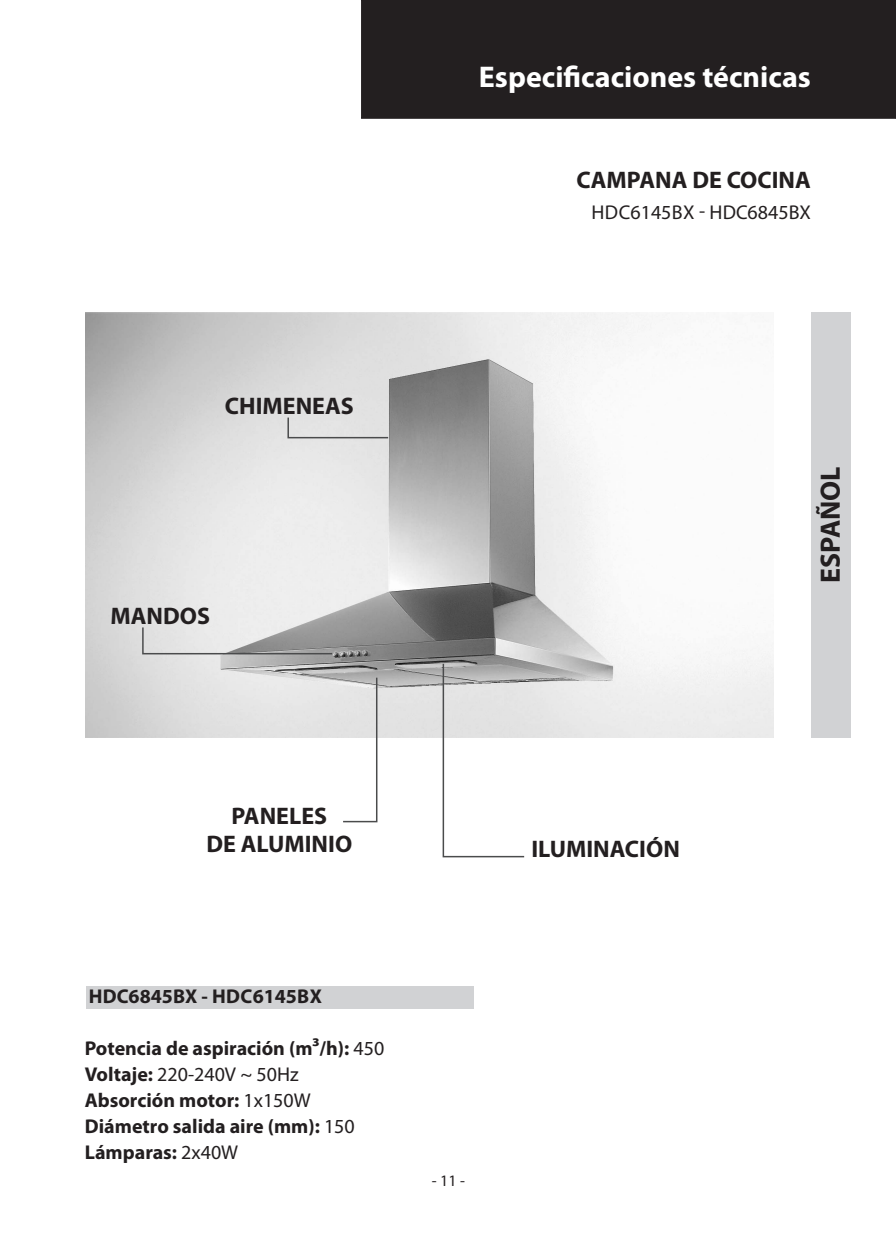
<style>
.page{position:relative;width:896px;height:1248px;background:#fff}
.page>*{position:absolute;margin:0;border:0;box-sizing:border-box;transform-origin:0 0}
.t1{font:700 30px "Myriad Pro";color:#fff}
.LINGUA_FILETTO_GRIGI{font:700 28px "Myriad Pro";color:#231f20}
.t2{font:700 24px "Myriad Pro";color:#231f20}
.CARATTERISTICHE{font:700 20px "Myriad Pro";color:#231f20}
.CARATTERISTICHE-2{font:20px "Myriad Pro";color:#231f20}
.t3{font:16px "Myriad Pro";color:#231f20}
.s1{font-weight:400}
.s2{font-weight:700}
</style>
<div class="page">
<div style="left:361px;top:1px;width:534px;height:117px;background:#231f20"></div>
<div style="left:361px;top:0;width:535px;height:119px;border:1px solid #231f20"></div>
<div style="left:811px;top:312px;width:39px;height:425px;background:#d1d2d4"></div>
<div style="left:86px;top:985px;width:387px;height:23px;background:#d1d2d4"></div>
<img style="left:85px;top:312px;width:688px;height:425px">
<svg style="left:287px;top:416px;width:103px;height:23px"></svg>
<svg style="left:141px;top:626px;width:193px;height:29px"></svg>
<svg style="left:341px;top:676px;width:37px;height:147px"></svg>
<svg style="left:442px;top:662px;width:84px;height:196px"></svg>
<p class="t1" style="left:479px;top:57px;width:334px">Especificaciones técnicas</p>
<p class="t2" style="left:576px;top:164px;width:236px">CAMPANA DE COCINA</p>
<p class="t2" style="left:225px;top:390px;width:130px">CHIMENEAS</p>
<p class="t2" style="left:111px;top:599px;width:101px">MANDOS</p>
<p class="CARATTERISTICHE-2" style="left:591px;top:200px;width:132px">hdc6145bx - HDC</p>
<p class="CARATTERISTICHE-2" style="left:747px;top:200px;width:53px">6845BX</p>
<p class="LINGUA_FILETTO_GRIGI" style="left:812px;top:583px;width:118px;rotate:-90deg">ESPAÑOL</p>
<p class="t2" style="left:231px;top:799px;width:97px">PANELES</p>
<p class="t2" style="left:206px;top:828px;width:147px">DE ALUMINIO</p>
<p class="t2" style="left:531px;top:832px;width:150px">ILUMINACIÓN</p>
<p class="CARATTERISTICHE" style="left:89px;top:983px;width:137px">HDC6845BX - hdc</p>
<p class="CARATTERISTICHE" style="left:253px;top:983px;width:58px">6145bx</p>
<p class="CARATTERISTICHE" style="left:85px;top:1034px;width:301px">Potencia de aspiración (m³/h): <span class="s1">450</span></p>
<p class="CARATTERISTICHE-2" style="left:85px;top:1061px;width:216px"><span class="s2">Voltaje:</span> 220-240V ~ 50Hz</p>
<p class="CARATTERISTICHE" style="left:85px;top:1086px;width:227px">Absorción motor: <span class="s1">1x150W</span></p>
<p class="CARATTERISTICHE" style="left:85px;top:1112px;width:271px">Diámetro salida aire (mm): <span class="s1">150</span></p>
<p class="CARATTERISTICHE" style="left:85px;top:1138px;width:155px">Lámparas: <span class="s1">2x40W</span></p>
<p class="t3" style="left:432px;top:1170px;width:35px">- 11 -</p>
</div>
